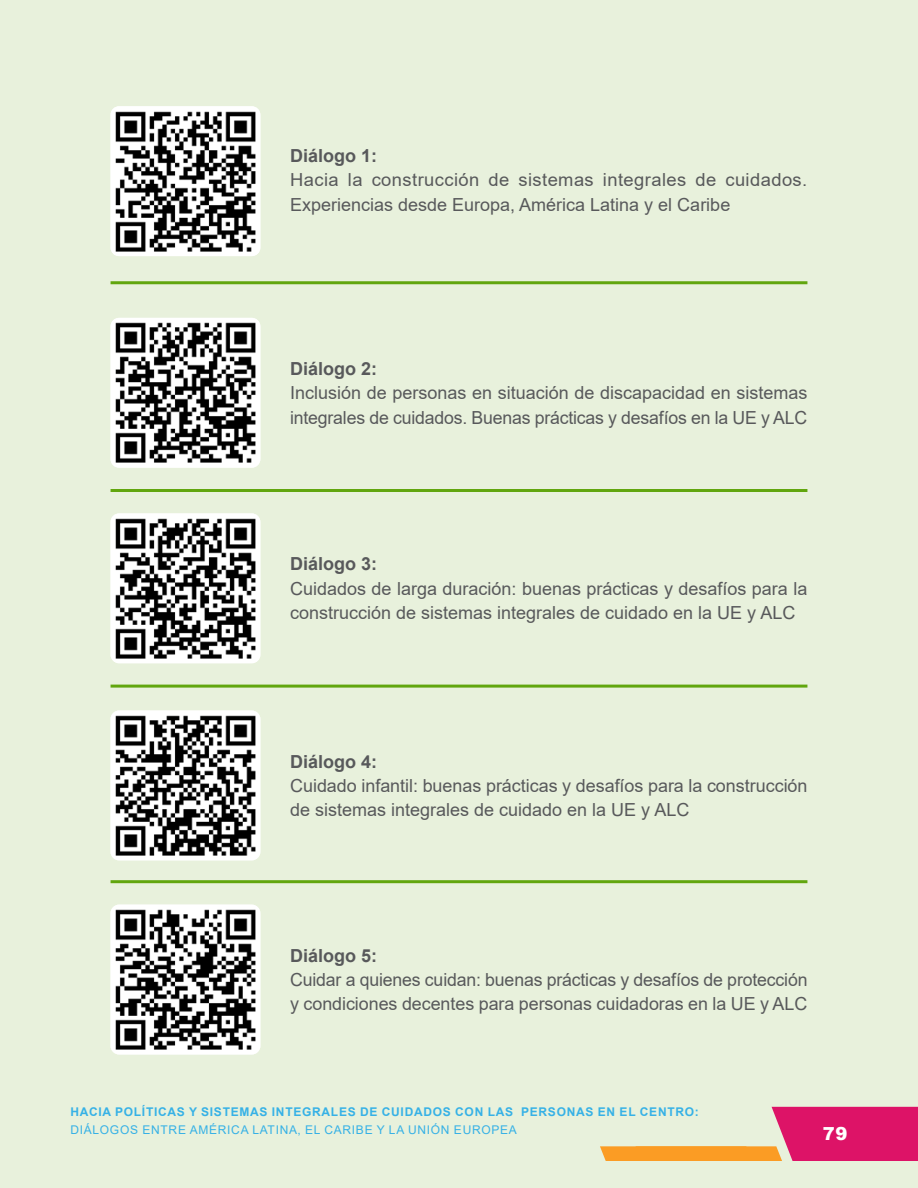
<style>
.page{position:relative;width:918px;height:1188px;background:#e8f1dc}
.page>*{position:absolute;margin:0;border:0;box-sizing:border-box;transform-origin:0 0}
.t1{font:18px/24.5px "Arial";color:#58595b}
.t2{font:18px/24.5px "Arial";letter-spacing:.025em;color:#58595b}
.t3{font:700 18px "Arial";color:#58595b}
.t4{font:900 18px "Arial";color:#fff}
.t5{font:700 12px "Arial";letter-spacing:.06em;color:#36b1e6}
.t6{font:12px "Arial";letter-spacing:.06em;color:#36b1e6}
</style>
<div class="page">
<img style="left:111px;top:106px;width:149px;height:150px">
<img style="left:111px;top:513px;width:149px;height:150px">
<img style="left:111px;top:318px;width:149px;height:150px">
<img style="left:111px;top:711px;width:149px;height:149px">
<img style="left:111px;top:905px;width:149px;height:149px">
<hr style="left:111px;top:281px;width:696px;height:3px;background:#61a60e">
<hr style="left:111px;top:489px;width:696px;height:3px;background:#61a60e">
<hr style="left:111px;top:685px;width:696px;height:3px;background:#61a60e">
<hr style="left:111px;top:880px;width:696px;height:3px;background:#61a60e">
<svg style="left:600px;top:1107px;width:318px;height:54px"></svg>
<p class="t3" style="left:290px;top:143px;width:89px">Diálogo 1:</p>
<p class="t2" style="left:290px;top:168px;width:519px">Hacia la construcción de sistemas integrales de cuidados.<br>Experiencias desde Europa, América Latina y el Caribe</p>
<p class="t3" style="left:290px;top:356px;width:89px">Diálogo 2:</p>
<p class="t1" style="left:290px;top:381px;width:519px">Inclusión de personas en situación de discapacidad en sistemas integrales de cuidados. Buenas prácticas y desafíos en la UE y ALC</p>
<p class="t3" style="left:290px;top:551px;width:89px">Diálogo 3:</p>
<p class="t1" style="left:290px;top:576px;width:519px">Cuidados de larga duración: buenas prácticas y desafíos para la construcción de sistemas integrales de cuidado en la UE y ALC</p>
<p class="t3" style="left:290px;top:749px;width:89px">Diálogo 4:</p>
<p class="t1" style="left:290px;top:773px;width:519px">Cuidado infantil: buenas prácticas y desafíos para la construcción de sistemas integrales de cuidado en la UE y ALC</p>
<p class="t3" style="left:290px;top:943px;width:89px">Diálogo 5:</p>
<p class="t1" style="left:290px;top:967px;width:519px">Cuidar a quienes cuidan: buenas prácticas y desafíos de protección y condiciones decentes para personas cuidadoras en la UE y ALC</p>
<p class="t5" style="left:70px;top:1103px;width:630px">HACIA POLÍTICAS Y SISTEMAS INTEGRALES DE CUIDADOS CON LAS PERSONAS EN EL CENTRO:</p>
<p class="t6" style="left:70px;top:1121px;width:448px">DIÁLOGOS ENTRE AMÉRICA LATINA, EL CARIBE Y LA UNIÓN EUROPEA</p>
<p class="t4" style="left:823px;top:1121px;width:26px">79</p>
</div>
